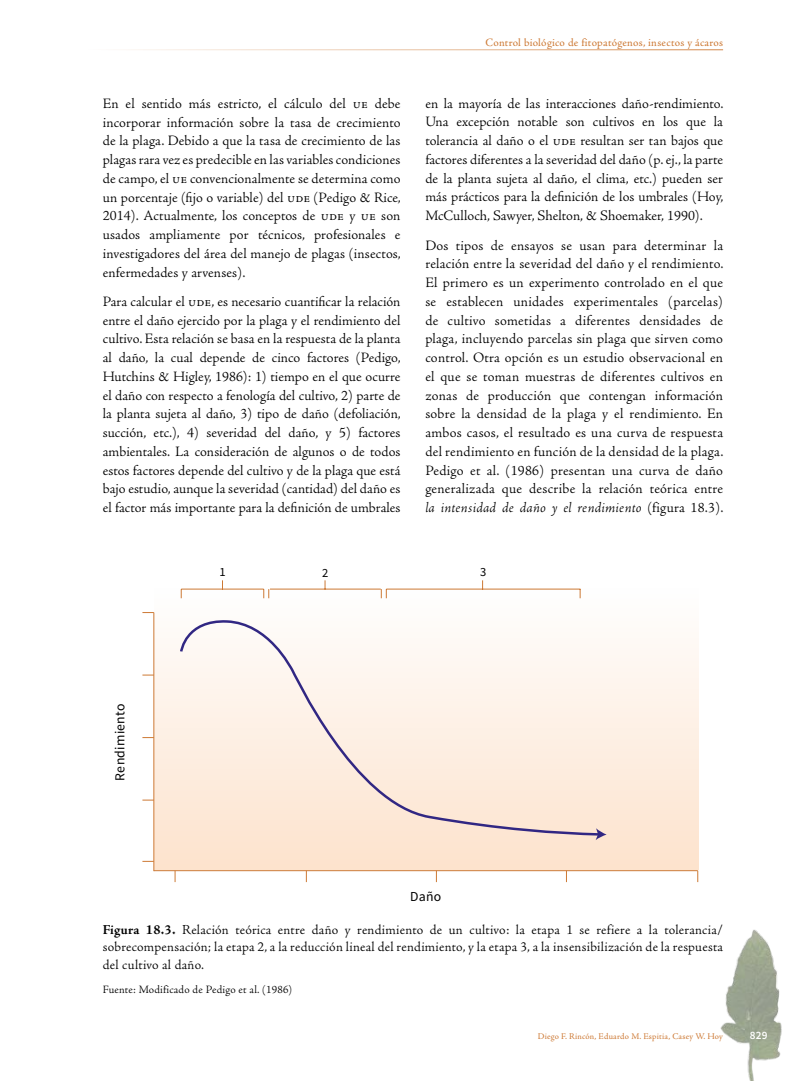
<style>
.page{position:relative;width:794px;height:1081px;background:#fff}
.page>*{position:absolute;margin:0;border:0;box-sizing:border-box;transform-origin:0 0}
.t1{font:300 14.38px/18.8px "Adobe Jenson Pro";letter-spacing:.01em;color:#000;text-align:justify}
.t2{font:300 13.75px/17.5px "Adobe Jenson Pro";letter-spacing:.015em;color:#000;text-align:justify}
.t3{font:13.75px "Source Sans Pro";letter-spacing:.02em;color:#000}
.t4{font:12.5px "Source Sans Pro";color:#000}
.t5{font:11.25px "Adobe Jenson Pro";letter-spacing:.02em;color:#cd7934}
.t6{font:300 11.25px "Adobe Jenson Pro";letter-spacing:.005em;color:#000}
.t7{font:600 11.25px "Source Sans Pro";color:#fff}
.t8{font:8.75px "Adobe Jenson Pro";letter-spacing:.02em;color:#cd7934}
.s1{font-style:italic}
.s2{font-weight:700}
</style>
<div class="page">
<img style="left:720px;top:929px;width:62px;height:152px">
<hr style="left:85px;top:50px;width:638px;height:1px;background:#cd7934">
<div style="left:154px;top:589px;width:544px;height:281px;background:linear-gradient(to bottom,#fefefe,#fde3cd)"></div>
<svg style="left:179px;top:620px;width:422px;height:217px"></svg>
<svg style="left:595px;top:828px;width:11px;height:12px"></svg>
<hr style="left:154px;top:870px;width:544px;height:1px;background:#cd7934">
<svg style="left:175px;top:870px;width:1px;height:12px"></svg>
<svg style="left:306px;top:870px;width:1px;height:12px"></svg>
<svg style="left:436px;top:870px;width:1px;height:12px"></svg>
<svg style="left:566px;top:870px;width:1px;height:12px"></svg>
<svg style="left:697px;top:870px;width:1px;height:12px"></svg>
<hr style="left:153px;top:612px;width:1px;height:259px;background:#cd7934">
<svg style="left:142px;top:612px;width:12px;height:1px"></svg>
<svg style="left:142px;top:674px;width:12px;height:1px"></svg>
<svg style="left:142px;top:737px;width:12px;height:1px"></svg>
<svg style="left:142px;top:799px;width:12px;height:1px"></svg>
<svg style="left:142px;top:861px;width:12px;height:1px"></svg>
<hr style="left:181px;top:588px;width:83px;height:1px;background:#cd7934">
<hr style="left:270px;top:588px;width:111px;height:1px;background:#cd7934">
<hr style="left:386px;top:588px;width:194px;height:1px;background:#cd7934">
<svg style="left:263px;top:589px;width:6px;height:9px"></svg>
<svg style="left:381px;top:589px;width:6px;height:9px"></svg>
<p class="t1" style="left:103px;top:94px;width:300px">En el sentido más estricto, el cálculo del ue debe incorporar información sobre la tasa de crecimiento de la plaga. Debido a que la tasa de crecimiento de las plagas rara vez es predecible en las variables condiciones de campo, el ue convencionalmente se determina como un porcentaje (fijo o variable) del ude (Pedigo &amp; Rice, 2014). Actualmente, los conceptos de ude y ue son usados ampliamente por técnicos, profesionales e investigadores del área del manejo de plagas (insectos, enfermedades y arvenses).</p>
<p class="t1" style="left:103px;top:292px;width:300px">Para calcular el ude, es necesario cuantificar la relación entre el daño ejercido por la plaga y el rendimiento del cultivo. Esta relación se basa en la respuesta de la planta al daño, la cual depende de cinco factores (Pedigo, Hutchins &amp; Higley, 1986): 1) tiempo en el que ocurre el daño con respecto a fenología del cultivo, 2) parte de la planta sujeta al daño, 3) tipo de daño (defoliación, succión, etc.), 4) severidad del daño, y 5) factores ambientales. La consideración de algunos o de todos estos factores depende del cultivo y de la plaga que está bajo estudio, aunque la severidad (cantidad) del daño es el factor más importante para la definición de umbrales</p>
<p class="t5" style="left:485px;top:36px;width:239px">Control biológico de fitopatógenos, insectos y ácaros</p>
<p class="t1" style="left:425px;top:94px;width:300px">en la mayoría de las interacciones daño-rendimiento.<br>Una excepción notable son cultivos en los que la tolerancia al daño o el ude resultan ser tan bajos que factores diferentes a la severidad del daño (p. ej., la parte de la planta sujeta al daño, el clima, etc.) pueden ser más prácticos para la definición de los umbrales (Hoy, McCulloch, Sawyer, Shelton, &amp; Shoemaker, 1990).</p>
<p class="t1" style="left:425px;top:236px;width:300px">Dos tipos de ensayos se usan para determinar la relación entre la severidad del daño y el rendimiento.<br>El primero es un experimento controlado en el que se establecen unidades experimentales (parcelas) de cultivo sometidas a diferentes densidades de plaga, incluyendo parcelas sin plaga que sirven como control. Otra opción es un estudio observacional en el que se toman muestras de diferentes cultivos en zonas de producción que contengan información sobre la densidad de la plaga y el rendimiento. En ambos casos, el resultado es una curva de respuesta del rendimiento en función de la densidad de la plaga.<br>Pedigo et al. (1986) presentan una curva de daño generalizada que describe la relación teórica entre <span class="s1">la intensidad de daño y el rendimiento</span> (figura 18.3).</p>
<p class="t4" style="left:220px;top:564px;width:8px">1</p>
<p class="t4" style="left:322px;top:565px;width:8px">2</p>
<p class="t4" style="left:480px;top:564px;width:8px">3</p>
<p class="t3" style="left:111px;top:780px;width:78px;rotate:-90deg">Rendimiento</p>
<p class="t3" style="left:410px;top:887px;width:33px">Daño</p>
<p class="t2" style="left:103px;top:921px;width:622px"><span class="s2">Figura 18.3.</span> Relación teórica entre daño y rendimiento de un cultivo: la etapa 1 se refiere a la tolerancia/ sobrecompensación; la etapa 2, a la reducción lineal del rendimiento, y la etapa 3, a la insensibilización de la respuesta del cultivo al daño.</p>
<p class="t6" style="left:103px;top:983px;width:191px">Fuente: Modificado de Pedigo et al. (1986)</p>
<p class="t8" style="left:538px;top:1031px;width:187px">Diego F. Rincón, Eduardo M. Espitia, Casey W. Hoy</p>
<p class="t7" style="left:749px;top:1028px;width:19px">829</p>
</div>
